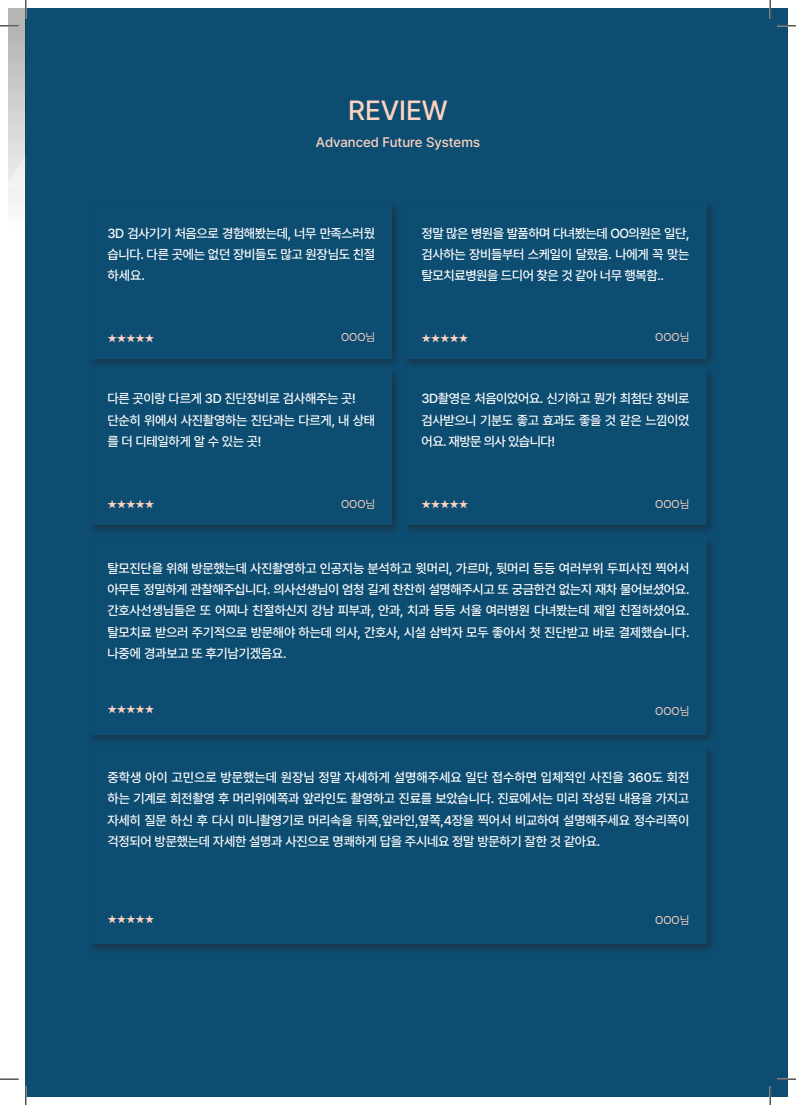
<style>
.page{position:relative;width:796px;height:1105px;background:#fff}
.page>*{position:absolute;margin:0;border:0;box-sizing:border-box;transform-origin:0 0}
.t1{font:500 27.5px "Pretendard";color:#fcd2c0}
.t2{font:500 13.75px "Pretendard";color:#fcd2c0}
.t3{font:500 13.12px/21.2px "Pretendard";letter-spacing:-.02em;color:#fff;text-align:justify}
.t4{font:11.25px "Pretendard";color:#fcd2c0}
.t5{font:500 10px "Pretendard";color:#fcd2c0}
</style>
<div class="page">
<div style="left:26px;top:8px;width:762px;height:1088px;background:#0d4d72"></div>
<img style="left:8px;top:8px;width:18px;height:236px">
<div style="left:86px;top:200px;width:316px;height:169px;background:#231f20;opacity:.5"></div>
<div style="left:90px;top:203px;width:301px;height:155px;background:#0d4d72"></div>
<div style="left:86px;top:365px;width:316px;height:170px;background:#231f20;opacity:.5"></div>
<div style="left:90px;top:368px;width:301px;height:157px;background:#0d4d72"></div>
<div style="left:86px;top:534px;width:630px;height:211px;background:#231f20;opacity:.5"></div>
<div style="left:90px;top:538px;width:616px;height:196px;background:#0d4d72"></div>
<div style="left:86px;top:743px;width:630px;height:211px;background:#231f20;opacity:.5"></div>
<div style="left:90px;top:747px;width:616px;height:197px;background:#0d4d72"></div>
<div style="left:401px;top:200px;width:316px;height:169px;background:#231f20;opacity:.5"></div>
<div style="left:405px;top:203px;width:301px;height:155px;background:#0d4d72"></div>
<div style="left:401px;top:365px;width:316px;height:170px;background:#231f20;opacity:.5"></div>
<div style="left:405px;top:368px;width:301px;height:157px;background:#0d4d72"></div>
<svg style="left:0;top:25px;width:19px;height:2px"></svg>
<svg style="left:777px;top:25px;width:19px;height:2px"></svg>
<svg style="left:0;top:1078px;width:19px;height:1px"></svg>
<svg style="left:777px;top:1078px;width:19px;height:1px"></svg>
<svg style="left:25px;top:0;width:2px;height:19px"></svg>
<svg style="left:25px;top:1085px;width:2px;height:19px"></svg>
<svg style="left:769px;top:0;width:2px;height:19px"></svg>
<svg style="left:769px;top:1086px;width:2px;height:18px"></svg>
<h1 class="t1" style="left:348px;top:90px;width:101px">REVIEW</h1>
<p class="t2" style="left:316px;top:132px;width:166px">Advanced Future Systems</p>
<p class="t3" style="left:107px;top:222px;width:269px">3D 검사기기 처음으로 경험해봤는데, 너무 만족스러웠 습니다. 다른 곳에는 없던 장비들도 많고 원장님도 친절 하세요.</p>
<p class="t3" style="left:421px;top:222px;width:269px">정말 많은 병원을 발품하며 다녀봤는데 OO의원은 일단, 검사하는 장비들부터 스케일이 달랐음. 나에게 꼭 맞는 탈모치료병원을 드디어 찾은 것 같아 너무 행복함..</p>
<p class="t5" style="left:107px;top:331px;width:48px">★★★★★</p>
<p class="t4" style="left:341px;top:329px;width:36px">OOO님</p>
<p class="t5" style="left:421px;top:331px;width:49px">★★★★★</p>
<p class="t4" style="left:655px;top:329px;width:36px">OOO님</p>
<p class="t3" style="left:107px;top:387px;width:269px;text-align:left">다른 곳이랑 다르게 3D 진단장비로 검사해주는 곳! 단순히 위에서 사진촬영하는 진단과는 다르게, 내 상태 를 더 디테일하게 알 수 있는 곳!</p>
<p class="t3" style="left:421px;top:387px;width:269px">3D촬영은 처음이었어요. 신기하고 뭔가 최첨단 장비로 검사받으니 기분도 좋고 효과도 좋을 것 같은 느낌이었 어요. 재방문 의사 있습니다!</p>
<p class="t5" style="left:107px;top:497px;width:48px">★★★★★</p>
<p class="t4" style="left:341px;top:495px;width:36px">OOO님</p>
<p class="t5" style="left:421px;top:497px;width:49px">★★★★★</p>
<p class="t4" style="left:655px;top:495px;width:36px">OOO님</p>
<p class="t3" style="left:107px;top:557px;width:584px">탈모진단을 위해 방문했는데 사진촬영하고 인공지능 분석하고 윗머리, 가르마, 뒷머리 등등 여러부위 두피사진 찍어서 아무튼 정밀하게 관찰해주십니다. 의사선생님이 엄청 길게 찬찬히 설명해주시고 또 궁금한건 없는지 재차 물어보셨어요. 간호사선생님들은 또 어찌나 친절하신지 강남 피부과, 안과, 치과 등등 서울 여러병원 다녀봤는데 제일 친절하셨어요. 탈모치료 받으러 주기적으로 방문해야 하는데 의사, 간호사, 시설 삼박자 모두 좋아서 첫 진단받고 바로 결제했습니다. 나중에 경과보고 또 후기남기겠음요.</p>
<p class="t5" style="left:107px;top:702px;width:48px">★★★★★</p>
<p class="t4" style="left:655px;top:702px;width:36px">OOO님</p>
<p class="t3" style="left:107px;top:766px;width:583px">중학생 아이 고민으로 방문했는데 원장님 정말 자세하게 설명해주세요 일단 접수하면 입체적인 사진을 360도 회전 하는 기계로 회전촬영 후 머리위에쪽과 앞라인도 촬영하고 진료를 보았습니다. 진료에서는 미리 작성된 내용을 가지고 자세히 질문 하신 후 다시 미니촬영기로 머리속을 뒤쪽,앞라인,옆쪽,4장을 찍어서 비교하여 설명해주세요 정수리쪽이 걱정되어 방문했는데 자세한 설명과 사진으로 명쾌하게 답을 주시네요 정말 방문하기 잘한 것 같아요.</p>
<p class="t5" style="left:107px;top:911px;width:48px">★★★★★</p>
<p class="t4" style="left:655px;top:911px;width:36px">OOO님</p>
</div>
